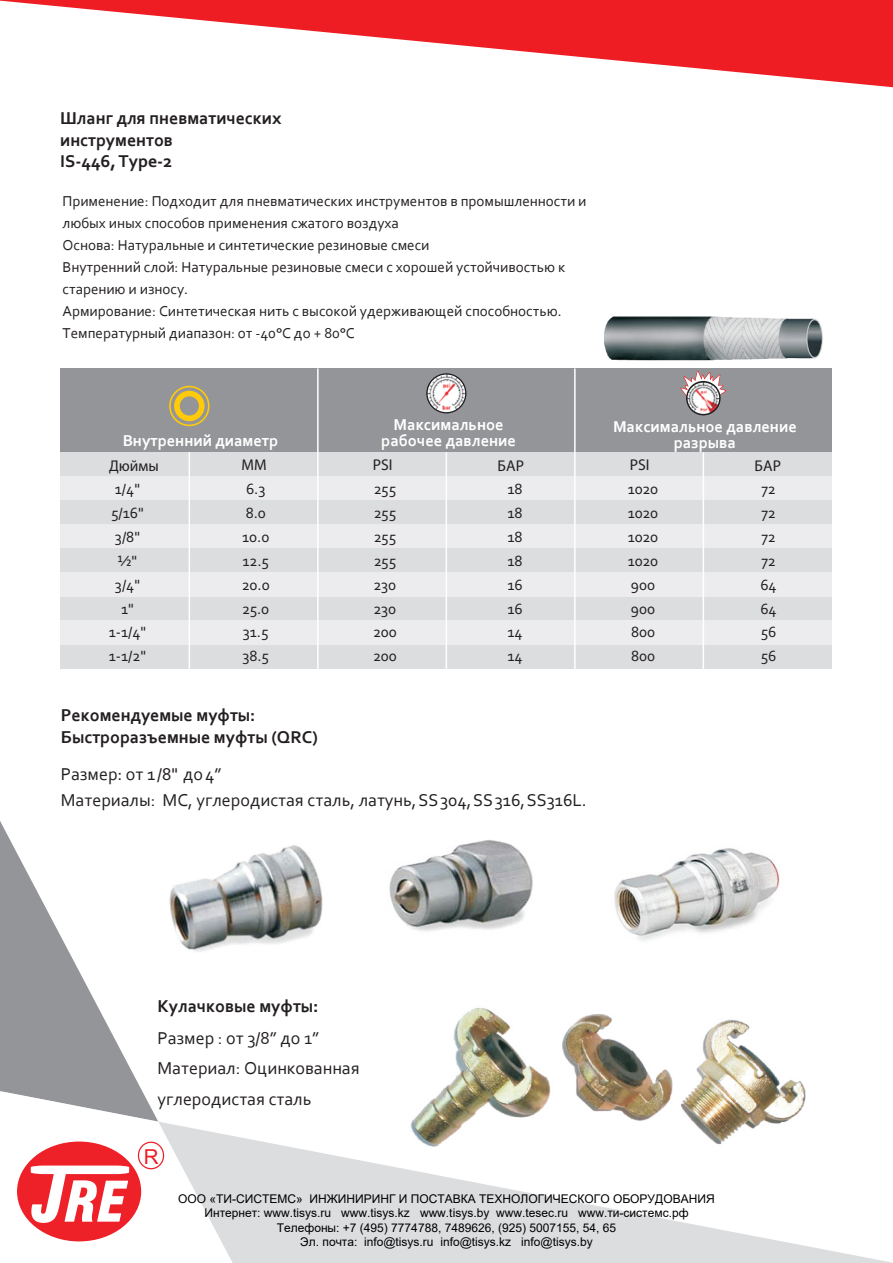
<style>
.page{position:relative;width:893px;height:1263px;background:#fff}
.page>*{position:absolute;margin:0;border:0;box-sizing:border-box;transform-origin:0 0}
.t1{font:20.7px "Arial";color:#ee1d23}
.t2{font:18px/30.9px "Corbel";color:#231f20}
.t3{font:700 18px/21.3px "Corbel";color:#231f20}
.t4{font:700 16.5px/16px "Corbel";color:#fff;text-align:center}
.t5{font:15.6px "Corbel";color:#231f20}
.t6{font:15.6px "Myriad Pro";color:#231f20}
.t7{font:15px/21.9px "Corbel";color:#231f20}
.t8{font:12px/14.4px "Arial";color:#000;text-align:center}
.s1{font-style:inherit}
.s2{font-weight:700}
</style>
<div class="page">
<img style="left:442px;top:1008px;width:364px;height:83px">
<div style="left:61px;top:645px;width:771px;height:24px;background:#dcdddf"></div>
<div style="left:61px;top:597px;width:771px;height:24px;background:#dcdddf"></div>
<div style="left:61px;top:621px;width:771px;height:24px;background:#ececee"></div>
<svg style="left:0;top:821px;width:140px;height:266px"></svg>
<svg style="left:244px;top:1091px;width:649px;height:172px"></svg>
<svg style="left:0;top:0;width:893px;height:88px"></svg>
<div style="left:61px;top:368px;width:771px;height:84px;background:#939598"></div>
<div style="left:61px;top:452px;width:771px;height:24px;background:#dcdddf"></div>
<div style="left:61px;top:476px;width:771px;height:24px;background:#ececee"></div>
<div style="left:61px;top:500px;width:771px;height:24px;background:#dcdddf"></div>
<div style="left:61px;top:524px;width:771px;height:24px;background:#ececee"></div>
<div style="left:61px;top:548px;width:771px;height:25px;background:#dcdddf"></div>
<div style="left:61px;top:573px;width:771px;height:24px;background:#ececee"></div>
<img style="left:427px;top:374px;width:39px;height:39px;border-radius:50%">
<div style="left:426px;top:373px;width:40px;height:40px;border:1px solid #231f20;border-radius:50%"></div>
<svg style="left:680px;top:370px;width:47px;height:26px"></svg>
<img style="left:687px;top:382px;width:33px;height:33px;border-radius:50%">
<div style="left:686px;top:381px;width:35px;height:34px;border:1px solid #231f20;border-radius:50%"></div>
<div style="left:174px;top:391px;width:31px;height:30px;border:6px solid #feca0a;border-radius:50%"></div>
<div style="left:169px;top:386px;width:41px;height:40px;border:2px solid #feca0a;border-radius:50%"></div>
<svg style="left:188px;top:452px;width:3px;height:217px"></svg>
<svg style="left:316px;top:368px;width:3px;height:301px"></svg>
<svg style="left:445px;top:452px;width:3px;height:217px"></svg>
<svg style="left:573px;top:368px;width:3px;height:301px"></svg>
<svg style="left:702px;top:452px;width:3px;height:217px"></svg>
<img style="left:604px;top:316px;width:219px;height:45px">
<img style="left:169px;top:845px;width:154px;height:107px">
<img style="left:389px;top:840px;width:144px;height:92px">
<img style="left:614px;top:848px;width:166px;height:93px">
<svg style="left:0;top:1087px;width:244px;height:176px"></svg>
<p class="t3" style="left:60px;top:107px;width:223px">Шланг для пневматическ<span class="s1">их </span>инструмент<span class="s1">ов<br></span>IS-446, Type-2</p>
<p class="t7" style="left:63px;top:190px;width:525px">Применение: Подходит для пневматических инструментов в промышленности и любых иных способов применения сжатого воздуха<br>Основа: Натуральные и синтетические резиновые смеси<br>Внутренний слой: Натуральные резиновые смеси с хорошей устойчивостью к старению и износу.<br>Армирование: Синтетическая нить с высокой удерживающей способностью.<br>Температурный диапазон: от -40°C до + 80°C</p>
<p class="t4" style="left:123px;top:432px;width:157px">Внутренний диаметр</p>
<p class="t4" style="left:381px;top:416px;width:136px">Максимальное рабочее давление</p>
<p class="t4" style="left:613px;top:418px;width:185px">Максимальное давление разрыва</p>
<p class="t6" style="left:241px;top:458px;width:27px">MM</p>
<p class="t6" style="left:373px;top:458px;width:21px">PSI</p>
<p class="t6" style="left:498px;top:456px;width:28px">БАР</p>
<p class="t6" style="left:630px;top:458px;width:21px">PSI</p>
<p class="t6" style="left:755px;top:456px;width:28px">БАР</p>
<p class="t6" style="left:109px;top:456px;width:51px">Дюймы</p>
<p class="t5" style="left:115px;top:483px;width:27px">1/4"</p>
<p class="t5" style="left:246px;top:483px;width:21px">6.3</p>
<p class="t5" style="left:374px;top:483px;width:24px">255</p>
<p class="t5" style="left:507px;top:483px;width:17px">18</p>
<p class="t5" style="left:628px;top:483px;width:32px">1020</p>
<p class="t5" style="left:761px;top:483px;width:16px">72</p>
<p class="t5" style="left:111px;top:506px;width:34px">5/16"</p>
<p class="t5" style="left:246px;top:506px;width:22px">8.0</p>
<p class="t5" style="left:374px;top:506px;width:24px">255</p>
<p class="t5" style="left:507px;top:506px;width:17px">18</p>
<p class="t5" style="left:628px;top:506px;width:32px">1020</p>
<p class="t5" style="left:761px;top:506px;width:16px">72</p>
<p class="t5" style="left:115px;top:530px;width:27px">3/8"</p>
<p class="t5" style="left:242px;top:530px;width:29px">10.0</p>
<p class="t5" style="left:374px;top:530px;width:24px">255</p>
<p class="t5" style="left:507px;top:530px;width:17px">18</p>
<p class="t5" style="left:628px;top:530px;width:32px">1020</p>
<p class="t5" style="left:761px;top:530px;width:16px">72</p>
<p class="t5" style="left:118px;top:554px;width:21px">½"</p>
<p class="t5" style="left:242px;top:554px;width:28px">12.5</p>
<p class="t5" style="left:374px;top:554px;width:24px">255</p>
<p class="t5" style="left:507px;top:554px;width:17px">18</p>
<p class="t5" style="left:628px;top:554px;width:32px">1020</p>
<p class="t5" style="left:761px;top:554px;width:16px">72</p>
<p class="t5" style="left:115px;top:578px;width:27px">3/4"</p>
<p class="t5" style="left:242px;top:578px;width:29px">20.0</p>
<p class="t5" style="left:374px;top:578px;width:24px">230</p>
<p class="t5" style="left:507px;top:578px;width:17px">16</p>
<p class="t5" style="left:631px;top:578px;width:26px">900</p>
<p class="t5" style="left:760px;top:578px;width:18px">64</p>
<p class="t5" style="left:121px;top:602px;width:14px">1"</p>
<p class="t5" style="left:242px;top:602px;width:29px">25.0</p>
<p class="t5" style="left:374px;top:602px;width:24px">230</p>
<p class="t5" style="left:507px;top:602px;width:17px">16</p>
<p class="t5" style="left:631px;top:602px;width:26px">900</p>
<p class="t5" style="left:760px;top:602px;width:18px">64</p>
<p class="t5" style="left:109px;top:626px;width:39px">1-1/4"</p>
<p class="t5" style="left:243px;top:626px;width:27px">31.5</p>
<p class="t5" style="left:373px;top:626px;width:25px">200</p>
<p class="t5" style="left:507px;top:626px;width:17px">14</p>
<p class="t5" style="left:631px;top:626px;width:26px">800</p>
<p class="t5" style="left:761px;top:626px;width:17px">56</p>
<p class="t5" style="left:109px;top:650px;width:39px">1-1/2"</p>
<p class="t5" style="left:242px;top:650px;width:28px">38.5</p>
<p class="t5" style="left:373px;top:650px;width:25px">200</p>
<p class="t5" style="left:507px;top:650px;width:17px">14</p>
<p class="t5" style="left:631px;top:650px;width:26px">800</p>
<p class="t5" style="left:761px;top:650px;width:17px">56</p>
<p class="t3" style="left:61px;top:704px;width:259px">Рекомендуемые муфты<span class="s1">:<br></span>Быстроразъемные муфты (QRC)</p>
<p class="t2" style="left:61px;top:760px;width:527px;line-height:26.4px">Размер: от 1 /8" до 4”<br>Материалы: MС, углеродистая сталь, латунь, SS 304, SS 316, SS316L.</p>
<p class="t2" style="left:158px;top:990px;width:204px"><span class="s2">Кулачковые муфты</span><span class="s2">:<br></span>Размер : от 3/8” до 1”<br>Материал: Оцинкованная углеродистая сталь</p>
<h1 class="t1" style="left:144px;top:1148px;width:16px">R</h1>
<p class="t8" style="left:178px;top:1191px;width:538px">ООО «ТИ-СИСТЕМС» ИНЖИНИРИНГ И ПОСТАВКА ТЕХНОЛОГИЧЕСКОГО ОБОРУДОВАНИЯ Интернет: www.tisys.ru www.tisys.kz www.tisys.by www.tesec.ru www.ти-системс.рф Телефоны: +7 (495) 7774788, 7489626, (925) 5007155, 54, 65<br>Эл. почта: info@tisys.ru info@tisys.kz info@tisys.by</p>
</div>
